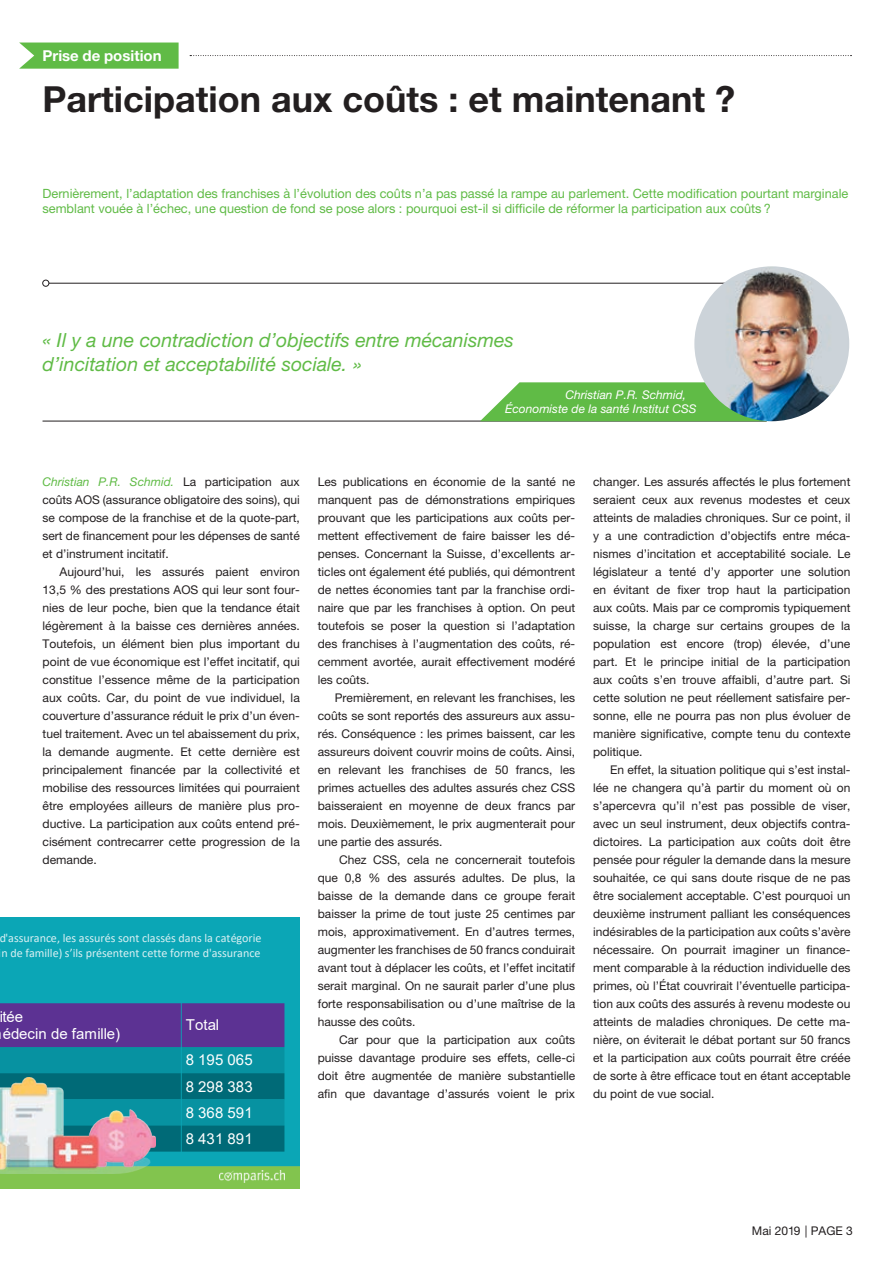
<style>
.page{position:relative;width:893px;height:1263px;background:#fff}
.page>*{position:absolute;margin:0;border:0;box-sizing:border-box;transform-origin:0 0}
.t1{font:700 36px "Helvetica Neue LT Pro";color:#231f20}
.t2{font:italic 19.5px/24px "Helvetica Neue LT Pro";color:#60bb46}
.t3{font:15px/26.1px "Arial";color:#fff}
.t4{font:700 15px "Helvetica Neue LT Pro";color:#fff}
.t5{font:12.75px/15px "Helvetica Neue LT Pro";color:#60bb46}
.t6{font:12.15px/14.5px "Calibri";color:#d9f0f3}
.t7{font:12px/18px "Helvetica Neue LT Pro";color:#231f20;text-align:justify}
.t8{font:italic 12px/13.5px "Helvetica Neue LT Pro";color:#fff}
.s1{font-style:italic;color:#60bb46}
</style>
<div class="page">
<svg style="left:19px;top:43px;width:160px;height:26px;background:#6abf51"></svg>
<svg style="left:190px;top:55px;width:661px;height:1px"></svg>
<hr style="left:43px;top:421px;width:724px;height:1px;background:#231f20">
<hr style="left:47px;top:283px;width:714px;height:1px;background:#231f20">
<svg style="left:43px;top:280px;width:6px;height:6px"></svg>
<svg style="left:480px;top:382px;width:283px;height:39px;background:#6ec056"></svg>
<img style="left:694px;top:266px;width:155px;height:155px;border-radius:77px">
<svg style="left:0;top:917px;width:300px;height:271px;background:#1ba8a7"></svg>
<svg style="left:0;top:1003px;width:284px;height:148px;background:#276191"></svg>
<img style="left:0;top:1077px;width:156px;height:96px">
<img style="left:220px;top:1170px;width:65px;height:12px">
<p class="t4" style="left:43px;top:46px;width:121px">Prise de position</p>
<h1 class="t1" style="left:43px;top:77px;width:694px">Participation aux coûts : et maintenant ?</h1>
<p class="t5" style="left:43px;top:186px;width:807px">Dernièrement, l’adaptation des franchises à l’évolution des coûts n’a pas passé la rampe au parlement. Cette modification pourtant marginale semblant vouée à l’échec, une question de fond se pose alors : pourquoi est-il si difficile de réformer la participation aux coûts ?</p>
<h2 class="t2" style="left:43px;top:327px;width:473px">« Il y a une contradiction d’objectifs entre mécanismes d’incitation et acceptabilité sociale. »</h2>
<p class="t8" style="left:505px;top:388px;width:193px;text-indent:60px">Christian P.R. Schmid,<br>Économiste de la santé Institut CSS</p>
<p class="t7" style="left:43px;top:473px;width:259px"><span class="s1">Christian P.R. Schmid.</span> La participation aux coûts AOS (assurance obligatoire des soins), qui se compose de la franchise et de la quote-part, sert de financement pour les dépenses de santé et d’instrument incitatif.</p>
<p class="t7" style="left:43px;top:563px;width:259px;text-indent:17px">Aujourd’hui, les assurés paient environ 13,5 % des prestations AOS qui leur sont four&shy;nies de leur poche, bien que la tendance était légèrement à la baisse ces dernières années.<br>Toutefois, un élément bien plus important du point de vue économique est l’effet incitatif, qui constitue l’essence même de la participation aux coûts. Car, du point de vue individuel, la couverture d’assurance réduit le prix d’un éven&shy;tuel traitement. Avec un tel abaissement du prix, la demande augmente. Et cette dernière est principalement financée par la collectivité et mobilise des ressources limitées qui pourraient être employées ailleurs de manière plus pro&shy;ductive. La participation aux coûts entend pré&shy;cisément contrecarrer cette progression de la demande.</p>
<p class="t6" style="left:-1px;top:930px;width:264px">d'assurance, les assurés sont classés dans la catégorie in de famille) s’ils présentent cette forme d'assurance</p>
<p class="t3" style="left:-1px;top:1007px;width:123px;line-height:17.5px">itée<br>édecin de famille)</p>
<p class="t3" style="left:186px;top:1011px;width:35px">Total</p>
<p class="t3" style="left:186px;top:1047px;width:68px;text-align:justify">8 195 065<br>8 298 383<br>8 368 591<br>8 431 891</p>
<p class="t7" style="left:318px;top:473px;width:259px">Les publications en économie de la santé ne manquent pas de démonstrations empiriques prouvant que les participations aux coûts per&shy;mettent effectivement de faire baisser les dé&shy;penses. Concernant la Suisse, d’excellents ar&shy;ticles ont également été publiés, qui démontrent de nettes économies tant par la franchise ordi&shy;naire que par les franchises à option. On peut toutefois se poser la question si l’adaptation des franchises à l’augmentation des coûts, ré&shy;cemment avortée, aurait effectivement modéré les coûts.</p>
<p class="t7" style="left:318px;top:689px;width:259px;text-indent:17px">Premièrement, en relevant les franchises, les coûts se sont reportés des assureurs aux assu&shy;rés. Conséquence : les primes baissent, car les assureurs doivent couvrir moins de coûts. Ainsi, en relevant les franchises de 50 francs, les primes actuelles des adultes assurés chez CSS baisseraient en moyenne de deux francs par mois. Deuxièmement, le prix augmenterait pour une partie des assurés.</p>
<p class="t7" style="left:318px;top:851px;width:259px;text-indent:21px">Chez CSS, cela ne concernerait toutefois que 0,8 % des assurés adultes. De plus, la baisse de la demande dans ce groupe ferait baisser la prime de tout juste 25 centimes par mois, approximativement. En d’autres termes, augmenter les franchises de 50 francs conduirait avant tout à déplacer les coûts, et l’effet incitatif serait marginal. On ne saurait parler d’une plus forte responsabilisation ou d’une maîtrise de la hausse des coûts.</p>
<p class="t7" style="left:318px;top:1031px;width:259px;text-indent:21px">Car pour que la participation aux coûts puisse davantage produire ses effets, celle-ci doit être augmentée de manière substantielle afin que davantage d’assurés voient le prix</p>
<p class="t7" style="left:593px;top:473px;width:259px">changer. Les assurés affectés le plus fortement seraient ceux aux revenus modestes et ceux atteints de maladies chroniques. Sur ce point, il y a une contradiction d’objectifs entre méca&shy;nismes d’incitation et acceptabilité sociale. Le législateur a tenté d’y apporter une solution en évitant de fixer trop haut la participation aux coûts. Mais par ce compromis typiquement suisse, la charge sur certains groupes de la population est encore (trop) élevée, d’une part. Et le principe initial de la participation aux coûts s’en trouve affaibli, d’autre part. Si cette solution ne peut réellement satisfaire per&shy;sonne, elle ne pourra pas non plus évoluer de manière significative, compte tenu du contexte politique.</p>
<p class="t7" style="left:593px;top:761px;width:259px;text-indent:17px">En effet, la situation politique qui s’est instal&shy;lée ne changera qu’à partir du moment où on s’apercevra qu’il n’est pas possible de viser, avec un seul instrument, deux objectifs contra&shy;dictoires. La participation aux coûts doit être pensée pour réguler la demande dans la mesure souhaitée, ce qui sans doute risque de ne pas être socialement acceptable. C’est pourquoi un deuxième instrument palliant les conséquences indésirables de la participation aux coûts s’avère nécessaire. On pourrait imaginer un finance&shy;ment comparable à la réduction individuelle des primes, où l’État couvrirait l’éventuelle participa&shy;tion aux coûts des assurés à revenu modeste ou atteints de maladies chroniques. De cette ma&shy;nière, on éviterait le débat portant sur 50 francs et la participation aux coûts pourrait être créée de sorte à être efficace tout en étant acceptable du point de vue social.</p>
<p class="t7" style="left:752px;top:1222px;width:102px">Mai 2019 | PAGE 3</p>
</div>
